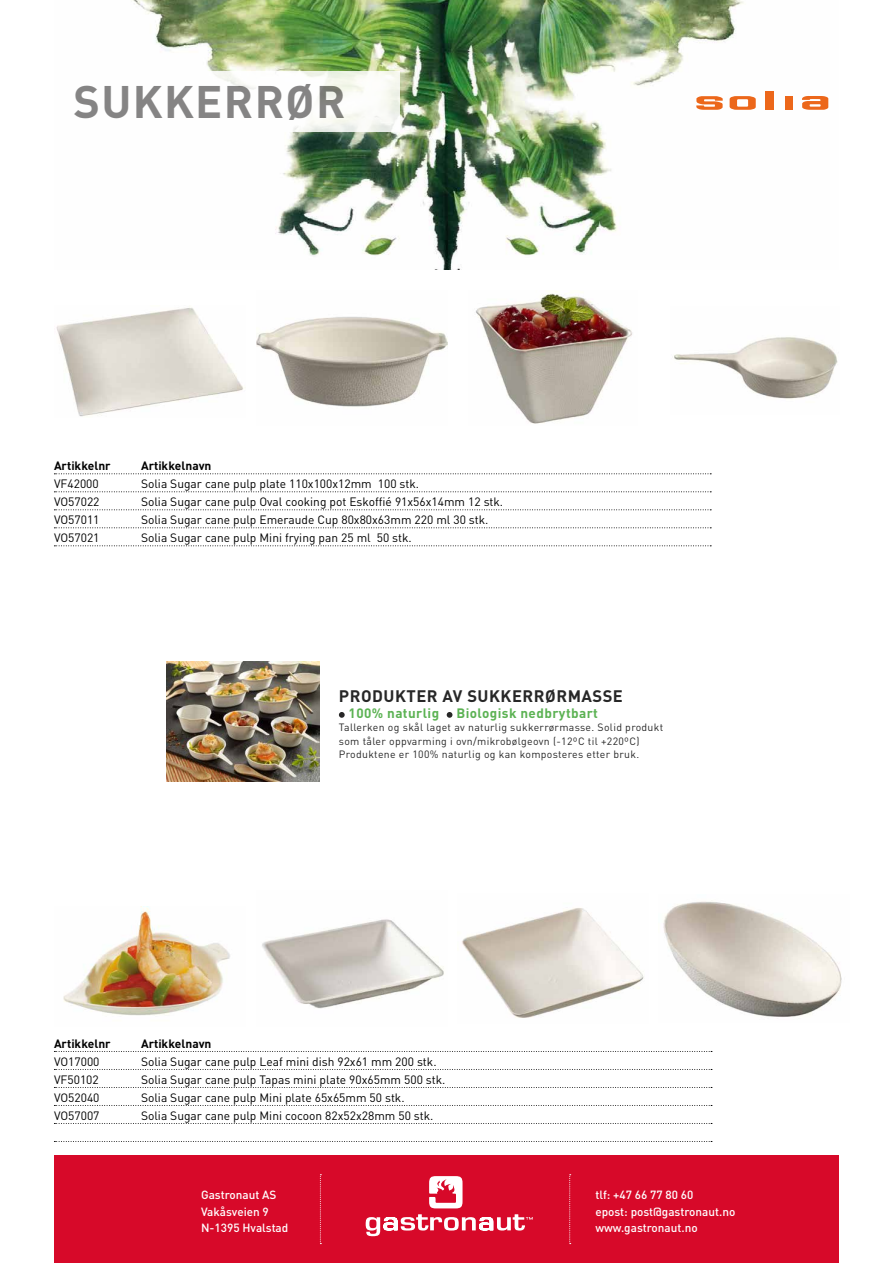
<style>
.page{position:relative;width:893px;height:1263px;background:#fff}
.page>*{position:absolute;margin:0;border:0;box-sizing:border-box;transform-origin:0 0}
.t1{font:700 45px "DIN";letter-spacing:.03em;color:#706f6f}
.t2{font:700 16.5px "DIN";letter-spacing:.03em;color:#000}
.t3{font:700 13.5px "DIN";letter-spacing:.03em;color:#3fa535}
.t4{font:12px "DIN";color:#000}
.t5{font:700 12px "DIN";color:#000}
.t6{font:500 11.7px/16.5px "DIN";color:#fff}
.t7{font:10.5px/13.5px "DIN";letter-spacing:.03em;color:#000}
</style>
<div class="page">
<img style="left:133px;top:0;width:696px;height:270px">
<div style="left:54px;top:1156px;width:785px;height:107px;background:#d70929"></div>
<svg style="left:429px;top:1176px;width:33px;height:32px"></svg>
<svg style="left:366px;top:1214px;width:167px;height:22px"></svg>
<svg style="left:569px;top:1174px;width:2px;height:70px"></svg>
<svg style="left:320px;top:1174px;width:1px;height:70px"></svg>
<svg style="left:54px;top:473px;width:657px;height:1px"></svg>
<svg style="left:54px;top:491px;width:657px;height:1px"></svg>
<svg style="left:54px;top:509px;width:657px;height:1px"></svg>
<svg style="left:54px;top:527px;width:657px;height:1px"></svg>
<svg style="left:54px;top:545px;width:657px;height:1px"></svg>
<img style="left:476px;top:291px;width:156px;height:133px">
<img style="left:674px;top:337px;width:164px;height:62px">
<img style="left:256px;top:317px;width:191px;height:90px">
<img style="left:262px;top:919px;width:182px;height:90px">
<img style="left:56px;top:307px;width:188px;height:110px">
<img style="left:63px;top:906px;width:167px;height:110px">
<svg style="left:54px;top:1051px;width:658px;height:1px"></svg>
<svg style="left:54px;top:1069px;width:658px;height:1px"></svg>
<svg style="left:54px;top:1087px;width:658px;height:1px"></svg>
<svg style="left:54px;top:1105px;width:658px;height:1px"></svg>
<svg style="left:54px;top:1123px;width:658px;height:1px"></svg>
<svg style="left:54px;top:1141px;width:658px;height:1px"></svg>
<img style="left:462px;top:908px;width:182px;height:110px">
<img style="left:663px;top:901px;width:179px;height:116px">
<svg style="left:339px;top:712px;width:6px;height:6px"></svg>
<svg style="left:447px;top:712px;width:5px;height:6px"></svg>
<div style="left:65px;top:72px;width:335px;height:60px;background:#fff"></div>
<img style="left:167px;top:661px;width:152px;height:121px">
<svg style="left:696px;top:96px;width:27px;height:14px"></svg>
<svg style="left:730px;top:96px;width:26px;height:14px"></svg>
<div style="left:765px;top:91px;width:8px;height:19px;background:#ec671a"></div>
<div style="left:785px;top:96px;width:8px;height:14px;background:#ec671a"></div>
<svg style="left:802px;top:96px;width:26px;height:14px"></svg>
<h1 class="t1" style="left:73px;top:72px;width:274px">SUKKERRØR</h1>
<p class="t5" style="left:54px;top:458px;width:58px">Artikkelnr</p>
<p class="t5" style="left:141px;top:458px;width:72px">Artikkelnavn</p>
<p class="t4" style="left:54px;top:476px;width:46px">VF42000</p>
<p class="t4" style="left:141px;top:476px;width:280px">Solia Sugar cane pulp plate 110x100x12mm 100 stk.</p>
<p class="t4" style="left:54px;top:494px;width:47px">VO57022</p>
<p class="t4" style="left:141px;top:494px;width:364px">Solia Sugar cane pulp Oval cooking pot Eskoffié 91x56x14mm 12 stk.</p>
<p class="t4" style="left:54px;top:512px;width:47px">VO57011</p>
<p class="t4" style="left:141px;top:512px;width:349px">Solia Sugar cane pulp Emeraude Cup 80x80x63mm 220 ml 30 stk.</p>
<p class="t4" style="left:54px;top:530px;width:47px">VO57021</p>
<p class="t4" style="left:141px;top:530px;width:272px">Solia Sugar cane pulp Mini frying pan 25 ml 50 stk.</p>
<h2 class="t2" style="left:339px;top:685px;width:286px">PRODUKTER AV SUKKERRØRMASSE</h2>
<p class="t3" style="left:349px;top:704px;width:92px">100% naturlig</p>
<p class="t3" style="left:456px;top:704px;width:143px">Biologisk nedbrytbart</p>
<p class="t7" style="left:339px;top:720px;width:326px">Tallerken og skål laget av naturlig sukkerrørmasse. Solid produkt som tåler oppvarming i ovn/mikrobølgeovn (-12ºC til +220ºC)<br>Produktene er 100% naturlig og kan komposteres etter bruk.</p>
<p class="t5" style="left:54px;top:1035px;width:58px">Artikkelnr</p>
<p class="t5" style="left:141px;top:1035px;width:72px">Artikkelnavn</p>
<p class="t4" style="left:54px;top:1054px;width:47px">VO17000</p>
<p class="t4" style="left:141px;top:1054px;width:297px">Solia Sugar cane pulp Leaf mini dish 92x61 mm 200 stk.</p>
<p class="t4" style="left:54px;top:1072px;width:46px">VF50102</p>
<p class="t4" style="left:141px;top:1072px;width:306px">Solia Sugar cane pulp Tapas mini plate 90x65mm 500 stk.</p>
<p class="t4" style="left:54px;top:1090px;width:47px">VO52040</p>
<p class="t4" style="left:141px;top:1090px;width:265px">Solia Sugar cane pulp Mini plate 65x65mm 50 stk.</p>
<p class="t4" style="left:54px;top:1108px;width:47px">VO57007</p>
<p class="t4" style="left:141px;top:1108px;width:294px">Solia Sugar cane pulp Mini cocoon 82x52x28mm 50 stk.</p>
<p class="t6" style="left:201px;top:1186px;width:89px">Gastronaut AS<br>Vakåsveien 9<br>N-1395 Hvalstad</p>
<p class="t6" style="left:595px;top:1186px;width:141px">tlf: +47 66 77 80 60<br>epost: post@gastronaut.no www.gastronaut.no</p>
</div>
